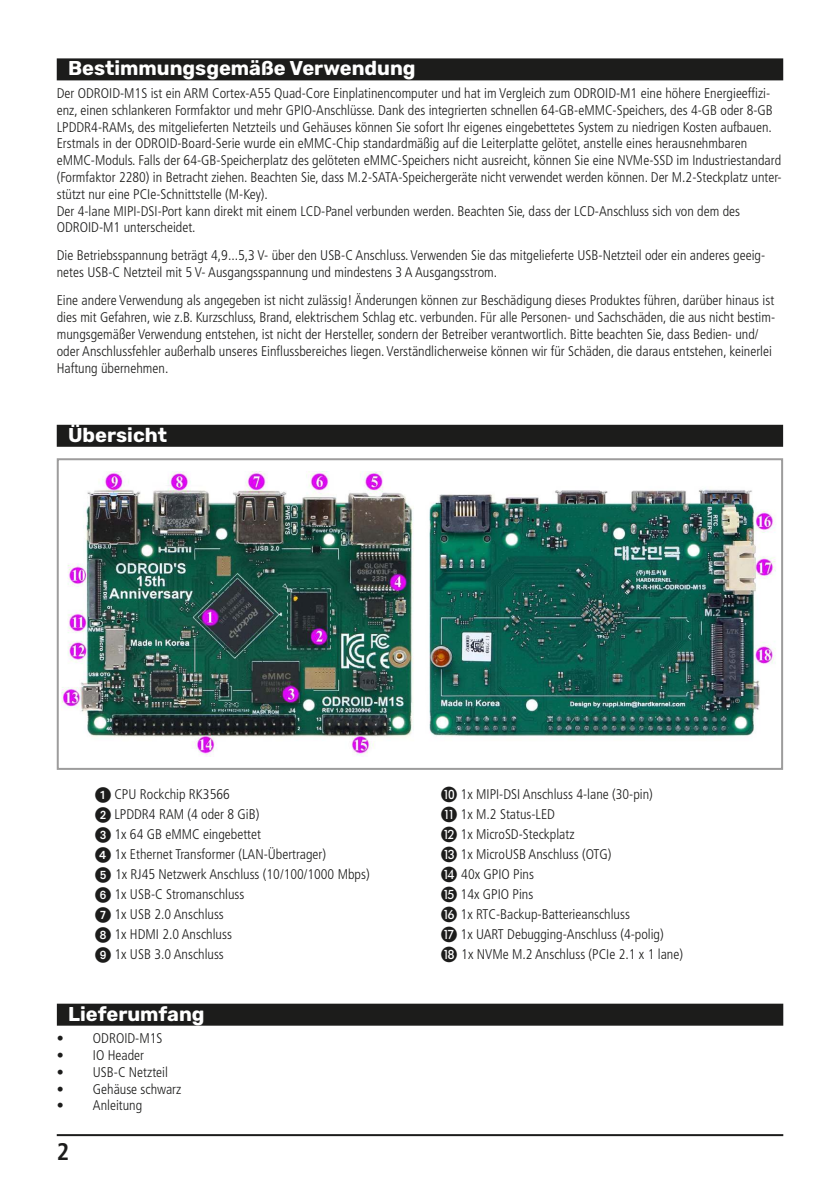
<style>
.page{position:relative;width:840px;height:1191px;background:#fff}
.page>*{position:absolute;margin:0;border:0;box-sizing:border-box;transform-origin:0 0}
.t1{font:700 condensed 24px "Frutiger LT Pro";color:#1c1c1b}
.t2{font:700 20px "Rubik";color:#fff}
.t3{font:300 condensed 14px/20px "Frutiger LT Pro";color:#1c1c1b}
</style>
<div class="page">
<hr style="left:57px;top:1134px;width:725px;height:2px;background:#1c1c1b">
<div style="left:57px;top:425px;width:725px;height:22px;background:#1c1c1b"></div>
<div style="left:57px;top:1003px;width:725px;height:22px;background:#1c1c1b"></div>
<div style="left:57px;top:58px;width:725px;height:22px;background:#1c1c1b"></div>
<div style="left:57px;top:458px;width:725px;height:312px;border:2px solid #9d9c9c"></div>
<img style="left:61px;top:472px;width:715px;height:284px">
<h2 class="t2" style="left:68px;top:58px;width:349px">Bestimmungsgemäße Verwendung</h2>
<p class="t3" style="left:57px;top:85px;width:726px;line-height:16.8px">Der ODROID-M1S ist ein ARM Cortex-A55 Quad-Core Einplatinencomputer und hat im Vergleich zum ODROID-M1 eine höhere Energieeffizi&shy;enz, einen schlankeren Formfaktor und mehr GPIO-Anschlüsse. Dank des integrierten schnellen 64-GB-eMMC-Speichers, des 4-GB oder 8-GB LPDDR4-RAMs, des mitgelieferten Netzteils und Gehäuses können Sie sofort Ihr eigenes eingebettetes System zu niedrigen Kosten aufbauen.<br>Erstmals in der ODROID-Board-Serie wurde ein eMMC-Chip standardmäßig auf die Leiterplatte gelötet, anstelle eines herausnehmbaren eMMC-Moduls. Falls der 64-GB-Speicherplatz des gelöteten eMMC-Speichers nicht ausreicht, können Sie eine NVMe-SSD im Industriestandard (Formfaktor 2280) in Betracht ziehen. Beachten Sie, dass M.2-SATA-Speichergeräte nicht verwendet werden können. Der M.2-Steckplatz unter&shy;stützt nur eine PCIe-Schnittstelle (M-Key).<br>Der 4-lane MIPI-DSI-Port kann direkt mit einem LCD-Panel verbunden werden. Beachten Sie, dass der LCD-Anschluss sich von dem des ODROID-M1 unterscheidet.</p>
<p class="t3" style="left:57px;top:248px;width:709px;line-height:16.8px">Die Betriebsspannung beträgt 4,9...5,3 V- über den USB-C Anschluss. Verwenden Sie das mitgelieferte USB-Netzteil oder ein anderes geeig&shy;netes USB-C Netzteil mit 5 V- Ausgangsspannung und mindestens 3 A Ausgangsstrom.</p>
<p class="t3" style="left:57px;top:293px;width:719px;line-height:16.8px">Eine andere Verwendung als angegeben ist nicht zulässig! Änderungen können zur Beschädigung dieses Produktes führen, darüber hinaus ist dies mit Gefahren, wie z.B. Kurzschluss, Brand, elektrischem Schlag etc. verbunden. Für alle Personen- und Sachschäden, die aus nicht bestim&shy;mungsgemäßer Verwendung entstehen, ist nicht der Hersteller, sondern der Betreiber verantwortlich. Bitte beachten Sie, dass Bedien- und/ oder Anschlussfehler außerhalb unseres Einflussbereiches liegen. Verständlicherweise können wir für Schäden, die daraus entstehen, keinerlei Haftung übernehmen.</p>
<h2 class="t2" style="left:68px;top:424px;width:100px">Übersicht</h2>
<p class="t3" style="left:114px;top:785px;width:146px">CPU Rockchip RK3566<br>LPDDR4 RAM (4 oder 8 GiB)</p>
<p class="t3" style="left:95px;top:825px;width:167px">✓ 1x 64 GB eMMC eingebettet</p>
<p class="t3" style="left:114px;top:845px;width:256px;text-indent:-19px">✔ 1x Ethernet Transformer (LAN-Übertrager)<br>1x RJ45 Netzwerk Anschluss (10/100/1000 Mbps)<br>1x USB-C Stromanschluss<br>1x USB 2.0 Anschluss<br>1x HDMI 2.0 Anschluss<br>1x USB 3.0 Anschluss</p>
<h2 class="t2" style="left:68px;top:1003px;width:138px">Lieferumfang</h2>
<p class="t3" style="left:57px;top:1028px;width:107px">• ODROID-M1S</p>
<p class="t3" style="left:57px;top:1045px;width:89px">• IO Header</p>
<p class="t3" style="left:57px;top:1062px;width:112px">• USB-C Netzteil</p>
<p class="t3" style="left:57px;top:1079px;width:126px">• Gehäuse schwarz</p>
<p class="t3" style="left:57px;top:1096px;width:87px">• Anleitung</p>
<h1 class="t1" style="left:57px;top:1137px;width:14px">2</h1>
<p class="t3" style="left:460px;top:785px;width:224px">1x MIPI-DSI Anschluss 4-lane (30-pin)<br>1x M.2 Status-LED<br>1x MicroSD-Steckplatz<br>1x MicroUSB Anschluss (OTG)<br>40x GPIO Pins<br>14x GPIO Pins<br>1x RTC-Backup-Batterieanschluss<br>1x UART Debugging-Anschluss (4-polig)<br>1x NVMe M.2 Anschluss (PCIe 2.1 x 1 lane)</p>
</div>
